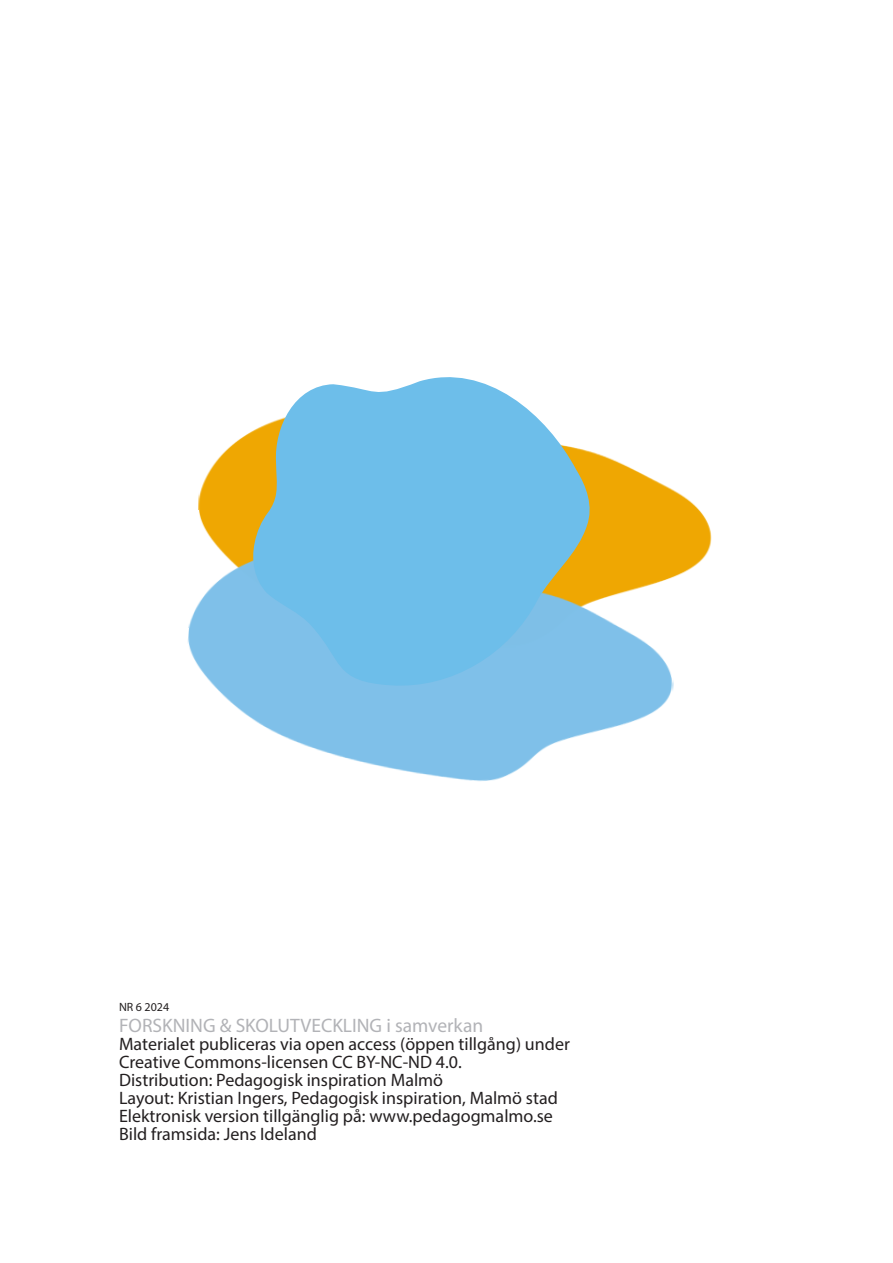
<style>
.page{position:relative;width:893px;height:1263px;background:#fff}
.page>*{position:absolute;margin:0;border:0;box-sizing:border-box;transform-origin:0 0}
.t1{font:19.5px "Myriad Pro";color:#b2b3b7}
.t2{font:18px/18px "Myriad Pro";color:#231f20}
.t3{font:12px "Myriad Pro";color:#231f20}
</style>
<div class="page">
<img style="left:198px;top:432px;width:514px;height:142px">
<img style="left:187px;top:539px;width:494px;height:242px">
<svg style="left:251px;top:377px;width:343px;height:312px;fill:#6dbeea"></svg>
<p class="t3" style="left:119px;top:1000px;width:52px">NR 6 2024</p>
<p class="t1" style="left:119px;top:1014px;width:366px">FORSKNING &amp; SKOLUTVECKLING i samverkan</p>
<p class="t2" style="left:119px;top:1035px;width:452px">Materialet publiceras via open access (öppen tillgång) under</p>
<p class="t2" style="left:119px;top:1053px;width:344px">Creative Commons-licensen CC BY-NC-ND 4.0.<br>Distribution: Pedagogisk inspiration Malmö</p>
<p class="t2" style="left:119px;top:1089px;width:440px">Layout: Kristian Ingers, Pedagogisk inspiration, Malmö stad</p>
<p class="t2" style="left:119px;top:1107px;width:435px">Elektronisk version tillgänglig på: www.pedagogmalmo.se</p>
<p class="t2" style="left:119px;top:1125px;width:199px">Bild framsida: Jens Ideland</p>
</div>
